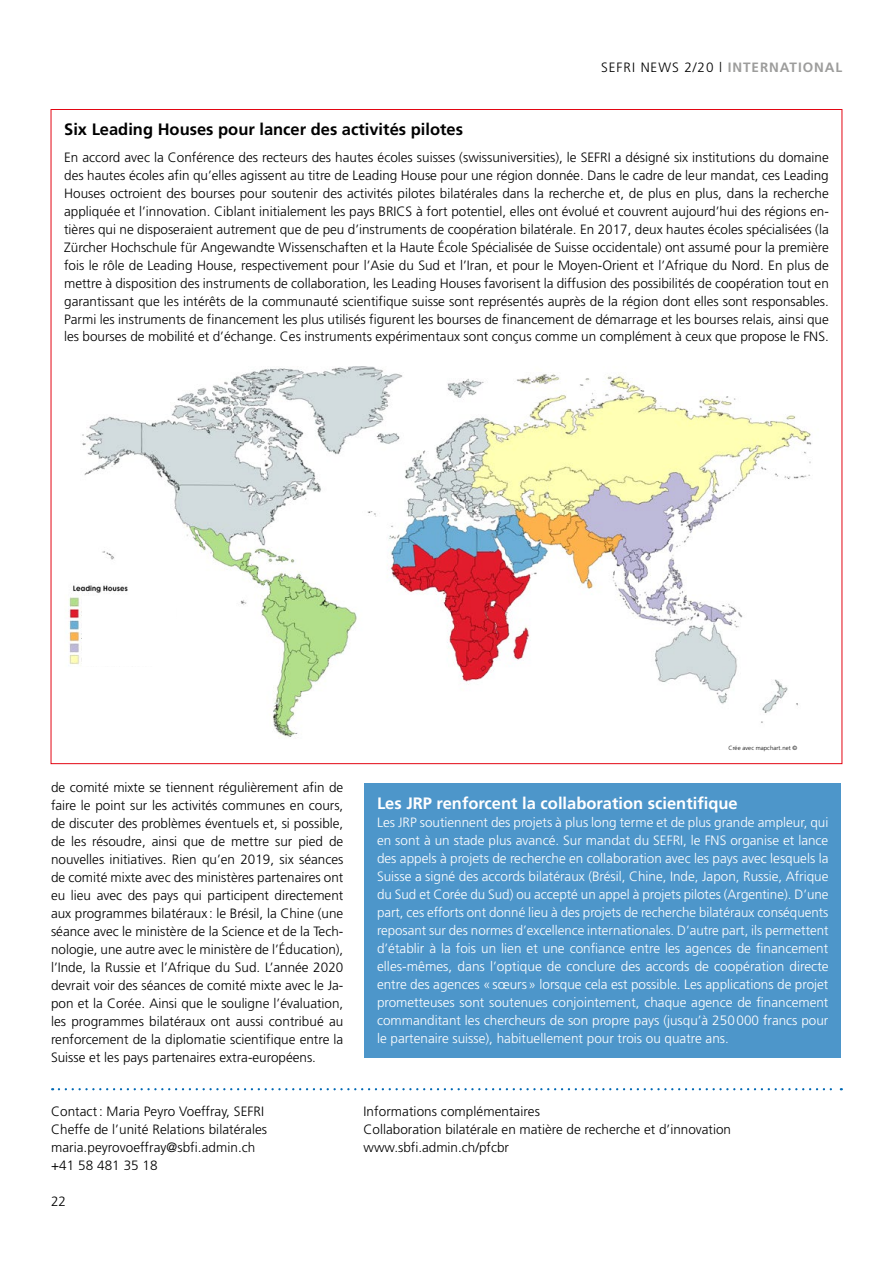
<style>
.page{position:relative;width:893px;height:1263px;background:#fff}
.page>*{position:absolute;margin:0;border:0;box-sizing:border-box;transform-origin:0 0}
.t1{font:700 16.5px "Frutiger LT Std";color:#000}
.t2{font:700 16.5px "Frutiger LT Std";color:#fff}
.t3{font:300 13.5px/18px "Frutiger LT Std";color:#000;text-align:justify}
.t4{font:300 13.5px/18px "Frutiger LT Std";color:#fff;text-align:justify}
.t5{font:300 13.5px "Frutiger LT Std";letter-spacing:.07em;color:#000}
.t6{font:300 6px "Frutiger LT Std";letter-spacing:.01em;color:#000}
.s1{font-weight:700;color:#9d9d9c}
</style>
<div class="page">
<img style="left:69px;top:366px;width:743px;height:371px">
<div style="left:82px;top:596px;width:93px;height:69px;background:#fff"></div>
<div style="left:364px;top:783px;width:477px;height:275px;background:#4d96ca"></div>
<svg style="left:59px;top:1088px;width:783px;height:2px"></svg>
<p class="t5" style="left:601px;top:60px;width:243px">SEFRI NEWS 2/20 l <span class="s1">INTERNATIONAL</span></p>
<h4 class="t1" style="left:64px;top:120px;width:400px">Six Leading Houses pour lancer des activités pilotes</h4>
<p class="t3" style="left:64px;top:148px;width:766px">En accord avec la Conférence des recteurs des hautes écoles suisses (swissuniversities), le SEFRI a désigné six institutions du domaine des hautes écoles afin qu’elles agissent au titre de Leading House pour une région donnée. Dans le cadre de leur mandat, ces Leading Houses octroient des bourses pour soutenir des activités pilotes bilatérales dans la recherche et, de plus en plus, dans la recherche appliquée et l’innovation. Ciblant initialement les pays BRICS à fort potentiel, elles ont évolué et couvrent aujourd’hui des régions en&shy;tières qui ne disposeraient autrement que de peu d’instruments de coopération bilatérale. En 2017, deux hautes écoles spécialisées (la Zürcher Hochschule für Angewandte Wissenschaften et la Haute École Spécialisée de Suisse occidentale) ont assumé pour la première fois le rôle de Leading House, respectivement pour l’Asie du Sud et l’Iran, et pour le Moyen-Orient et l’Afrique du Nord. En plus de mettre à disposition des instruments de collaboration, les Leading Houses favorisent la diffusion des possibilités de coopération tout en garantissant que les intérêts de la communauté scientifique suisse sont représentés auprès de la région dont elles sont responsables.<br>Parmi les instruments de financement les plus utilisés figurent les bourses de financement de démarrage et les bourses relais, ainsi que les bourses de mobilité et d’échange. Ces instruments expérimentaux sont conçus comme un complément à ceux que propose le FNS.</p>
<p class="t3" style="left:51px;top:779px;width:294px">de comité mixte se tiennent régulièrement afin de faire le point sur les activités communes en cours, de discuter des problèmes éventuels et, si possible, de les résoudre, ainsi que de mettre sur pied de nouvelles initiatives. Rien qu’en 2019, six séances de comité mixte avec des ministères partenaires ont eu lieu avec des pays qui participent directement aux programmes bilatéraux: le Brésil, la Chine (une séance avec le ministère de la Science et de la Tech&shy;nologie, une autre avec le ministère de l’Éducation), l’Inde, la Russie et l’Afrique du Sud. L’année 2020 devrait voir des séances de comité mixte avec le Ja&shy;pon et la Corée. Ainsi que le souligne l’évaluation, les programmes bilatéraux ont aussi contribué au renforcement de la diplomatie scientifique entre la Suisse et les pays partenaires extra-européens.</p>
<p class="t6" style="left:729px;top:745px;width:70px">Crée avec mapchart.net ©</p>
<p class="t2" style="left:377px;top:793px;width:362px">Les JRP renforcent la collaboration scientifique</p>
<p class="t4" style="left:377px;top:813px;width:453px">Les JRP soutiennent des projets à plus long terme et de plus grande ampleur, qui en sont à un stade plus avancé. Sur mandat du SEFRI, le FNS organise et lance des appels à projets de recherche en collaboration avec les pays avec lesquels la Suisse a signé des accords bilatéraux (Brésil, Chine, Inde, Japon, Russie, Afrique du Sud et Corée du Sud) ou accepté un appel à projets pilotes (Argentine). D’une part, ces efforts ont donné lieu à des projets de recherche bilatéraux conséquents reposant sur des normes d’excellence internationales. D’autre part, ils permettent d’établir à la fois un lien et une confiance entre les agences de financement elles-mêmes, dans l’optique de conclure des accords de coopération directe entre des agences «sœurs» lorsque cela est possible. Les applications de projet prometteuses sont soutenues conjointement, chaque agence de financement commanditant les chercheurs de son propre pays (jusqu’à 250000 francs pour le partenaire suisse), habituellement pour trois ou quatre ans.</p>
<p class="t3" style="left:51px;top:1103px;width:215px">Contact : Maria Peyro Voeffray, SEFRI</p>
<p class="t3" style="left:364px;top:1103px;width:178px">Informations complémentaires</p>
<p class="t3" style="left:51px;top:1121px;width:218px">Cheffe de l’unité Relations bilatérales</p>
<p class="t3" style="left:364px;top:1121px;width:369px">Collaboration bilatérale en matière de recherche et d’innovation</p>
<p class="t3" style="left:51px;top:1139px;width:206px">maria.peyrovoeffray@sbfi.admin.ch</p>
<p class="t3" style="left:364px;top:1139px;width:147px">www.sbfi.admin.ch/pfcbr</p>
<p class="t3" style="left:51px;top:1157px;width:108px">+41 58 481 35 18</p>
<p class="t3" style="left:51px;top:1193px;width:17px">22</p>
</div>
